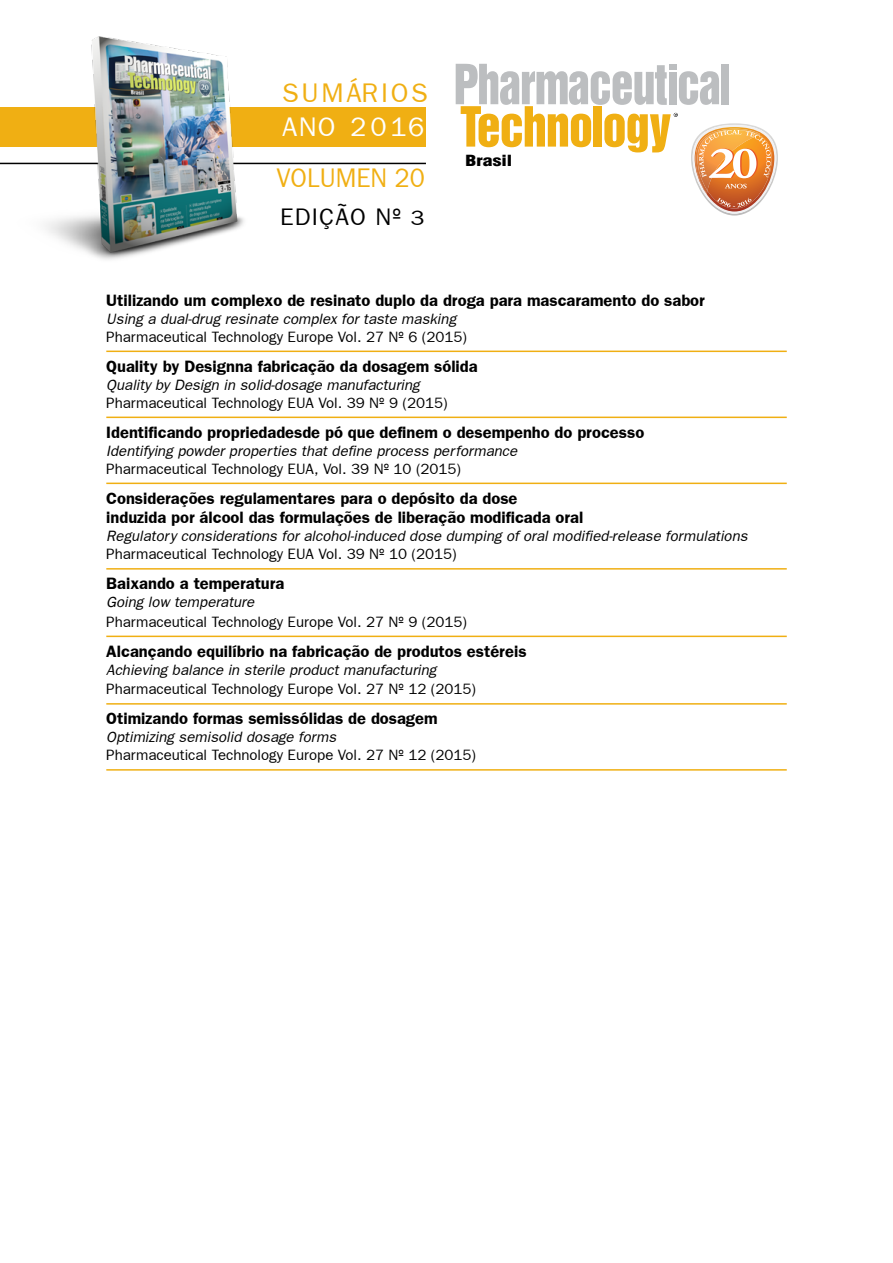
<style>
.page{position:relative;width:893px;height:1263px;background:#fff}
.page>*{position:absolute;margin:0;border:0;box-sizing:border-box;transform-origin:0 0}
.t1{font:27px "Frankfurt Gothic Plain";letter-spacing:.1em;color:#f0af13;scale:.93 1}
.t2{font:27px "Frankfurt Gothic Plain";letter-spacing:.1em;color:#f0af13}
.t3{font:27px "Frankfurt Gothic Plain";letter-spacing:.095em;color:#fff}
.t4{font:24px "Frankfurt Gothic Plain";letter-spacing:.05em;color:#000}
.t5{font:700 16.5px/19.5px "Frankfurt Gothic";color:#000}
.t6{font:italic 15px "Frankfurt Gothic";color:#000}
.t7{font:15px "Frankfurt Gothic Plain";color:#000}
.t8{font:15px "Switzerland Cond Black Plain";color:#000;scale:1.3 1}
.s1{font-size:21px}
</style>
<div class="page">
<div style="left:0;top:108px;width:426px;height:39px;background:#f0af13"></div>
<hr style="left:0;top:163px;width:426px;height:1px;background:#000">
<svg style="left:273px;top:162px;width:153px;height:3px"></svg>
<svg style="left:456px;top:64px;width:322px;height:152px"></svg>
<hr style="left:106px;top:351px;width:681px;height:1px;background:#f0af13">
<hr style="left:106px;top:417px;width:681px;height:1px;background:#f0af13">
<hr style="left:106px;top:483px;width:681px;height:1px;background:#f0af13">
<hr style="left:106px;top:568px;width:681px;height:2px;background:#f0af13">
<hr style="left:106px;top:636px;width:681px;height:1px;background:#f0af13">
<hr style="left:106px;top:703px;width:681px;height:2px;background:#f0af13">
<hr style="left:106px;top:769px;width:681px;height:2px;background:#f0af13">
<img style="left:13px;top:36px;width:248px;height:224px">
<h1 class="t2" style="left:282px;top:77px;width:145px">Sumários</h1>
<h1 class="t3" style="left:282px;top:111px;width:35px">AnO</h1>
<h1 class="t3" style="left:350px;top:111px;width:75px">2016</h1>
<h1 class="t1" style="left:276px;top:162px;width:161px">VOLUM EN 20</h1>
<h2 class="t4" style="left:280px;top:203px;width:146px">EDIÇÃO Nº <span class="s1">3</span></h2>
<p class="t8" style="left:466px;top:151px;width:37px">Brasil</p>
<p class="t5" style="left:106px;top:290px;width:600px">Utilizando um complexo de resinato duplo da droga para mascaramento do sabor</p>
<p class="t6" style="left:106px;top:310px;width:351px">Using a dual-drug resinate complex for taste masking</p>
<p class="t7" style="left:106px;top:328px;width:362px">Pharmaceutical Technology Europe Vol. 27 Nº 6 (2015)</p>
<p class="t5" style="left:106px;top:356px;width:373px">Quality by Designna fabricação da dosagem sólida</p>
<p class="t6" style="left:106px;top:376px;width:315px">Quality by Design in solid-dosage manufacturing</p>
<p class="t7" style="left:106px;top:394px;width:343px">Pharmaceutical Technology EUA Vol. 39 Nº 9 (2015)</p>
<p class="t5" style="left:106px;top:422px;width:539px">Identificando propriedadesde pó que definem o desempenho do processo</p>
<p class="t6" style="left:106px;top:442px;width:412px">Identifying powder properties that define process performance</p>
<p class="t7" style="left:106px;top:460px;width:356px">Pharmaceutical Technology EUA, Vol. 39 Nº 10 (2015)</p>
<p class="t5" style="left:106px;top:488px;width:478px">Considerações regulamentares para o depósito da dose<br>induzida por álcool das formulações de liberação modificada oral</p>
<p class="t6" style="left:106px;top:527px;width:643px">Regulatory considerations for alcohol-induced dose dumping of oral modified-release formulations</p>
<p class="t7" style="left:106px;top:545px;width:352px">Pharmaceutical Technology EUA Vol. 39 Nº 10 (2015)</p>
<p class="t5" style="left:106px;top:573px;width:180px">Baixando a temperatura</p>
<p class="t6" style="left:106px;top:593px;width:150px">Going low temperature</p>
<p class="t7" style="left:106px;top:613px;width:362px">Pharmaceutical Technology Europe Vol. 27 Nº 9 (2015)</p>
<p class="t5" style="left:106px;top:641px;width:422px">Alcançando equilíbrio na fabricação de produtos estéreis</p>
<p class="t6" style="left:106px;top:661px;width:332px">Achieving balance in sterile product manufacturing</p>
<p class="t7" style="left:106px;top:680px;width:371px">Pharmaceutical Technology Europe Vol. 27 Nº 12 (2015)</p>
<p class="t5" style="left:106px;top:708px;width:333px">Otimizando formas semissólidas de dosagem</p>
<p class="t6" style="left:106px;top:728px;width:231px">Optimizing semisolid dosage forms</p>
<p class="t7" style="left:106px;top:746px;width:371px">Pharmaceutical Technology Europe Vol. 27 Nº 12 (2015)</p>
</div>
